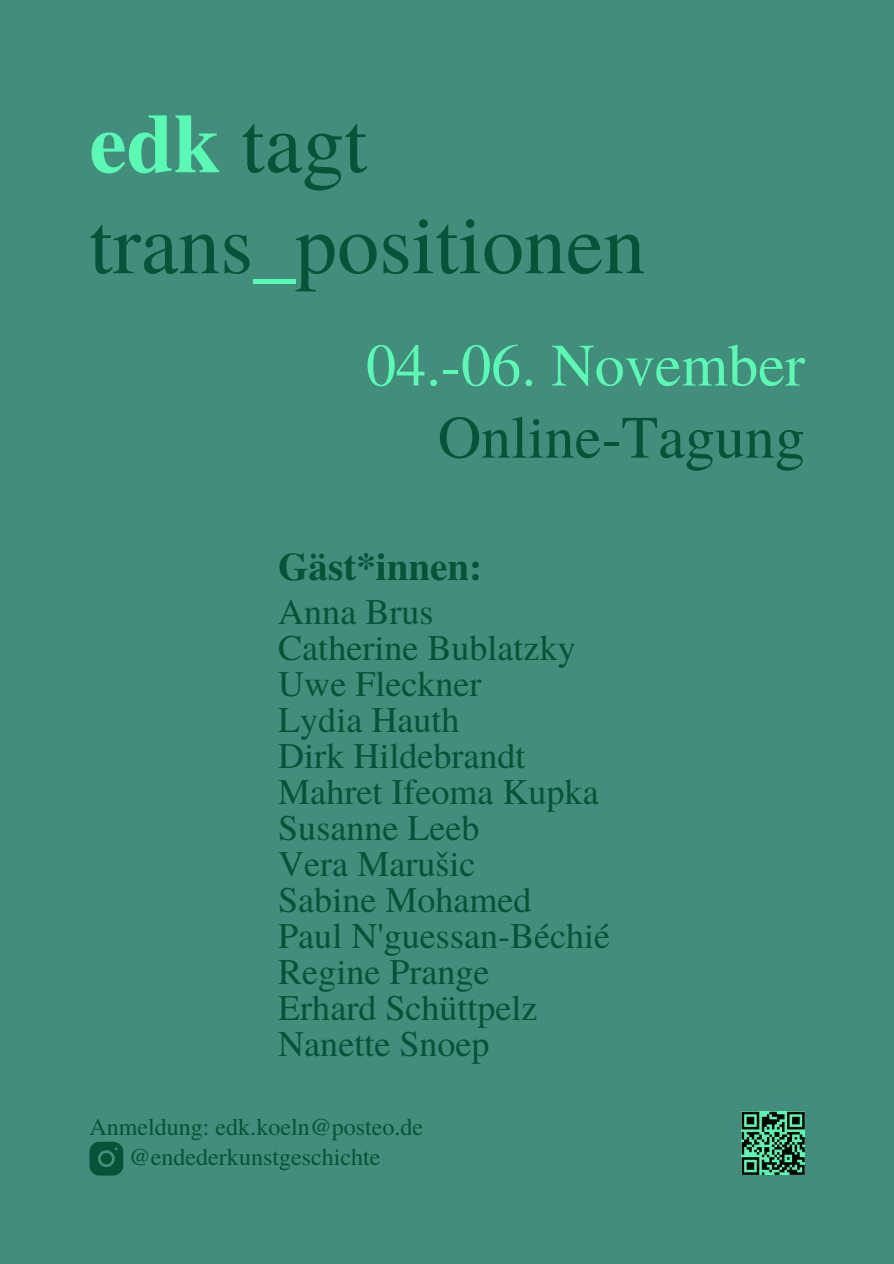
<style>
.page{position:relative;width:894px;height:1264px;background:#fff}
.page>*{position:absolute;margin:0;border:0;box-sizing:border-box;transform-origin:0 0}
.t1{font:84px "Te X Gyre Termes";color:#065337}
.t2{font:60px "Te X Gyre Termes";color:#5af9b4}
.t3{font:60px "Te X Gyre Termes";color:#065337}
.t4{font:700 39px "Te X Gyre Termes";color:#065337}
.t5{font:36px "Te X Gyre Termes";color:#065337}
.t6{font:24px "Te X Gyre Termes";color:#065337}
.s1{font-weight:700;color:#5af9b4}
.s2{color:#5af9b4}
</style>
<div class="page">
<div style="left:0;top:0;width:893px;height:1263px;background:#438d7c"></div>
<svg style="left:89px;top:1141px;width:34px;height:34px"></svg>
<svg style="left:741px;top:1111px;width:63px;height:63px;background:#2b7756"></svg>
<p class="t1" style="left:89px;top:84px;width:279px"><span class="s1">edk</span> tagt</p>
<p class="t1" style="left:89px;top:184px;width:557px">trans<span class="s2">_</span>positionen</p>
<p class="t2" style="left:366px;top:322px;width:440px">04.-06. November</p>
<p class="t3" style="left:437px;top:394px;width:368px">Online-Tagung</p>
<p class="t4" style="left:278px;top:536px;width:205px">Gäst*innen:</p>
<p class="t5" style="left:278px;top:585px;width:157px">Anna Brus</p>
<p class="t5" style="left:278px;top:621px;width:299px">Catherine Bublatzky</p>
<p class="t5" style="left:278px;top:658px;width:205px">Uwe Fleckner</p>
<p class="t5" style="left:278px;top:694px;width:183px">Lydia Hauth</p>
<p class="t5" style="left:278px;top:730px;width:249px">Dirk Hildebrandt</p>
<p class="t5" style="left:278px;top:766px;width:322px">Mahret Ifeoma Kupka</p>
<p class="t5" style="left:278px;top:802px;width:203px">Susanne Leeb</p>
<p class="t5" style="left:278px;top:838px;width:199px">Vera Marušic</p>
<p class="t5" style="left:278px;top:874px;width:255px">Sabine Mohamed</p>
<p class="t5" style="left:278px;top:910px;width:333px">Paul N'guessan-Béchié</p>
<p class="t5" style="left:278px;top:946px;width:213px">Regine Prange</p>
<p class="t5" style="left:278px;top:982px;width:261px">Erhard Schüttpelz</p>
<p class="t5" style="left:278px;top:1018px;width:213px">Nanette Snoep</p>
<p class="t6" style="left:89px;top:1109px;width:335px">Anmeldung: edk.koeln@posteo.de</p>
<p class="t6" style="left:129px;top:1139px;width:253px">@endederkunstgeschichte</p>
</div>
